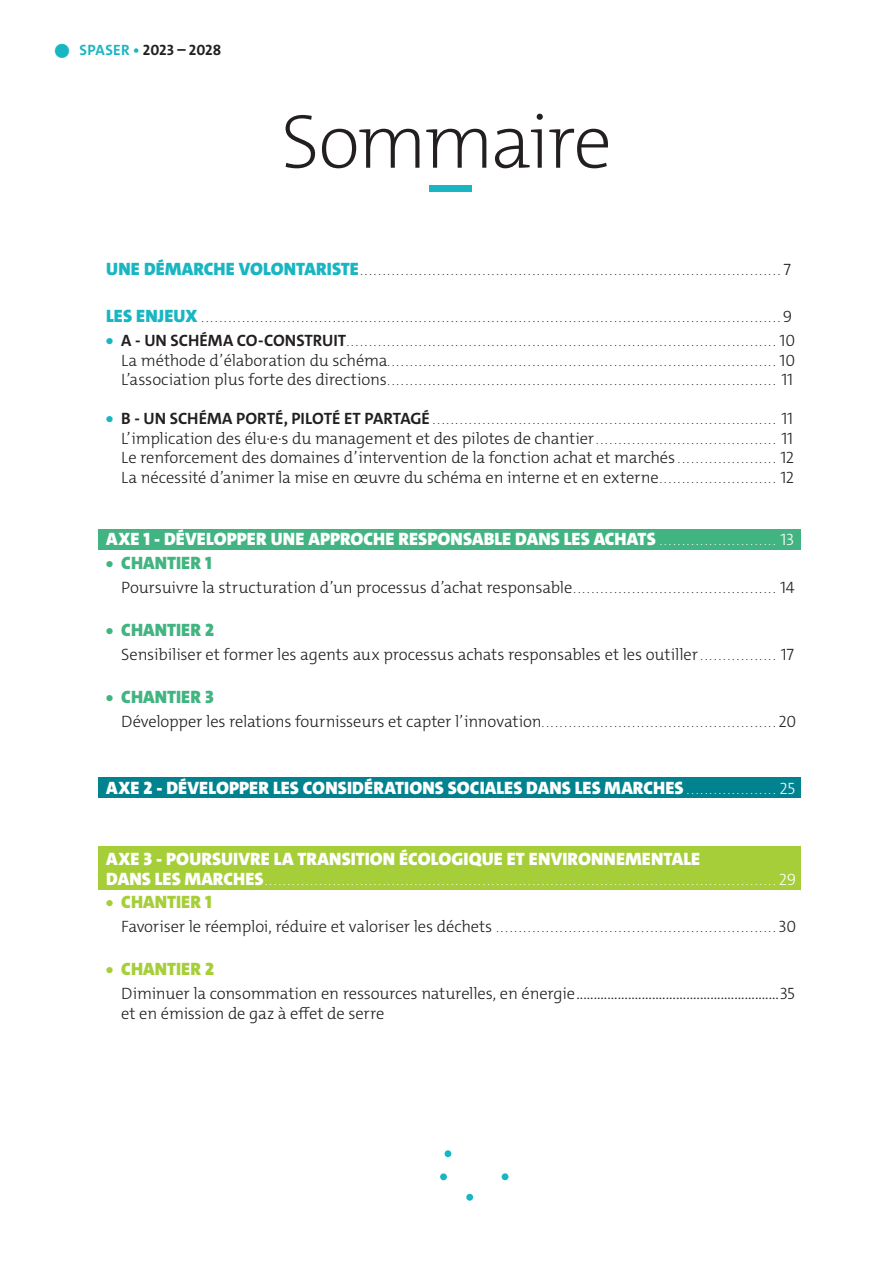
<style>
.page{position:relative;width:893px;height:1263px;background:#fff}
.page>*{position:absolute;margin:0;border:0;box-sizing:border-box;transform-origin:0 0}
.t1{font:200 77.25px "The Mix C4 s";letter-spacing:-.04em;color:#231f20}
.t2{font:900 18px "The Mix C4 s";letter-spacing:.005em;color:#fff}
.t3{font:900 18px "The Mix C4 s";letter-spacing:.005em;color:#42b481}
.t4{font:900 18px "The Mix C4 s";letter-spacing:.005em;color:#a6ce39}
.t5{font:300 16.5px/19.5px "The Mix C4 s";letter-spacing:-.01em;color:#231f20;text-align:justify}
.t6{font:700 15px "The Mix C4 s";color:#231f20}
.t7{font:300 12px/19.5px "The Mix C4 s";color:#231f20;text-align:justify}
.t8{font:300 12px "The Mix C4 s";color:#fff}
.s1{font-weight:900;font-size:37.5px;color:#18b6c2}
.s2{color:#18b6c2}
.s3{font-weight:900;font-size:18px;color:#18b6c2}
.s4{font-size:16.5px}
.s5{font-weight:900;font-size:16.5px;color:#18b6c2}
.s6{font-weight:700;font-size:16.5px}
.s7{font-size:12px}
.s8{font-weight:300;font-size:12px}
.s9{font-weight:300;font-size:16.5px}
.s10{font-weight:900;font-size:18px}
</style>
<div class="page">
<div style="left:98px;top:529px;width:702px;height:21px;background:#42b481"></div>
<div style="left:98px;top:777px;width:702px;height:20px;background:#00828f"></div>
<div style="left:98px;top:846px;width:702px;height:44px;background:#a6ce39"></div>
<div style="left:429px;top:185px;width:43px;height:6px;background:#18b6c2"></div>
<div style="left:440px;top:1173px;width:7px;height:7px;background:#18b6c2;border-radius:50%"></div>
<div style="left:502px;top:1173px;width:6px;height:7px;background:#18b6c2;border-radius:50%"></div>
<div style="left:445px;top:1150px;width:6px;height:7px;background:#18b6c2;border-radius:50%"></div>
<div style="left:466px;top:1194px;width:7px;height:7px;background:#18b6c2;border-radius:50%"></div>
<p class="t6" style="left:54px;top:41px;width:169px"><span class="s1">•</span> <span class="s2">SPASER •</span> 2023 – 2028</p>
<h1 class="t1" style="left:281px;top:92px;width:333px">Sommaire</h1>
<p class="t7" style="left:106px;top:261px;width:686px"><span class="s3">UNE DÉMARCHE VOLONTARISTE</span>............................................................................................. <span class="s4">7</span></p>
<p class="t7" style="left:106px;top:309px;width:687px"><span class="s3">LES ENJEUX</span> ................................................................................................................................<span class="s4">9</span></p>
<p class="t7" style="left:121px;top:332px;width:675px;text-indent:-15px"><span class="s5">•</span> <span class="s6">A - UN SCHÉMA CO-CONSTRUIT</span>............................................................................................... <span class="s4">10<br>La méthode d’élaboration du schéma</span>...................................................................................... <span class="s4">10<br>L’association plus forte des directions</span>...................................................................................... <span class="s4">11</span></p>
<p class="t7" style="left:106px;top:410px;width:688px"><span class="s5">•</span> <span class="s6">B - UN SCHÉMA PORTÉ, PILOTÉ ET PARTAGÉ</span>............................................................................ <span class="s4">11</span></p>
<p class="t5" style="left:121px;top:428px;width:674px">L’implication des élu·e·s du management et des pilotes de chantier <span class="s7">. . . . . . . . . . . . . . . . . . . . . . . . . . . . . . . . . . . . . . . .</span> 11<br>Le renforcement des domaines d’intervention de la fonction achat et marchés <span class="s7">. . . . . . . . . . . . . . . . . . . . . .</span> 12<br>La nécessité d’animer la mise en œuvre du schéma en interne et en externe<span class="s7">. . . . . . . . . . . . . . . . . . . . . . . . . .</span> 12</p>
<h2 class="t2" style="left:106px;top:528px;width:689px">AXE 1 - DÉVELOPPER UNE APPROCHE RESPONSABLE DANS LES ACHATS <span class="s8">. . . . . . . . . . . . . . . . . . . . . . . . . .</span> <span class="s9">13</span></h2>
<h2 class="t3" style="left:106px;top:551px;width:107px"><span class="s4">•</span> CHANTIER 1</h2>
<h3 class="t5" style="left:121px;top:578px;width:675px">Poursuivre la structuration d’un processus d’achat responsable<span class="s7">.............................................</span> 14</h3>
<h2 class="t3" style="left:106px;top:618px;width:109px"><span class="s4">•</span> CHANTIER 2</h2>
<h3 class="t5" style="left:121px;top:645px;width:674px">Sensibiliser et former les agents aux processus achats responsables et les outiller <span class="s7">. . . . . . . . . . . . . . . . .</span> 17</h3>
<h2 class="t3" style="left:106px;top:685px;width:109px"><span class="s4">•</span> CHANTIER 3</h2>
<h3 class="t5" style="left:121px;top:712px;width:676px">Développer les relations fournisseurs et capter l’innovation<span class="s7">....................................................</span>20</h3>
<h2 class="t2" style="left:106px;top:776px;width:690px">AXE 2 - DÉVELOPPER LES CONSIDÉRATIONS SOCIALES DANS LES MARCHES <span class="s8">. . . . . . . . . . . . . . . . . . . .</span> <span class="s9">25</span></h2>
<h2 class="t2" style="left:106px;top:847px;width:595px">AXE 3 - POURSUIVRE LA TRANSITION ÉCOLOGIQUE ET ENVIRONNEMENTALE</h2>
<p class="t8" style="left:106px;top:873px;width:691px"><span class="s10">DANS LES MARCHES</span>.................................................................................................................<span class="s4">29</span></p>
<h2 class="t4" style="left:106px;top:891px;width:107px"><span class="s4">•</span> CHANTIER 1</h2>
<p class="t7" style="left:121px;top:918px;width:676px"><span class="s4">Favoriser le réemploi, réduire et valoriser les déchets</span> ..............................................................<span class="s4">30</span></p>
<h2 class="t4" style="left:106px;top:958px;width:109px"><span class="s4">•</span> CHANTIER 2</h2>
<h3 class="t5" style="left:121px;top:984px;width:675px">Diminuer la consommation en ressources naturelles, en énergie...........................................................35 et en émission de gaz à effet de serre</h3>
</div>
